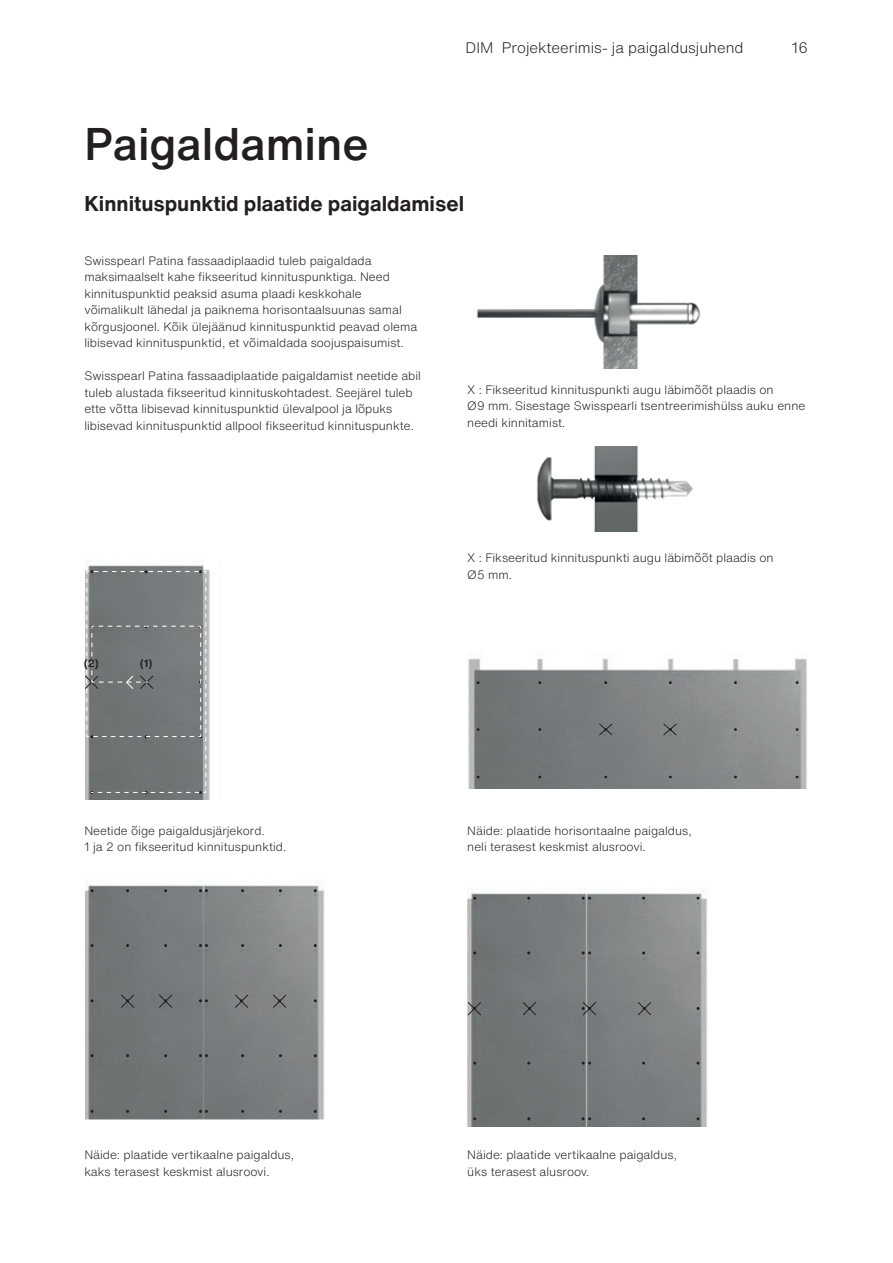
<style>
.page{position:relative;width:893px;height:1263px;background:#fff}
.page>*{position:absolute;margin:0;border:0;box-sizing:border-box;transform-origin:0 0}
.t1{font:500 45px "Helvetica Now Text";color:#231f20}
.t2{font:700 21px "Helvetica Now Text";color:#231f20}
.t3{font:300 15px "Helvetica Now Text";color:#231f20}
.t4{font:300 12px/16.5px "Helvetica Now Text";color:#231f20}
.t5{font:700 10.5px "Helvetica Now Text";color:#231f20}
</style>
<div class="page">
<img style="left:537px;top:446px;width:156px;height:85px">
<img style="left:476px;top:255px;width:225px;height:114px">
<img style="left:85px;top:559px;width:125px;height:240px">
<svg style="left:85px;top:570px;width:122px;height:224px;background:#797c7e"></svg>
<img style="left:468px;top:658px;width:340px;height:131px">
<img style="left:85px;top:880px;width:240px;height:239px">
<img style="left:86px;top:1030px;width:211px;height:15px">
<img style="left:468px;top:891px;width:240px;height:236px">
<svg style="left:598px;top:723px;width:15px;height:13px"></svg>
<svg style="left:662px;top:723px;width:15px;height:13px"></svg>
<svg style="left:522px;top:1001px;width:15px;height:15px"></svg>
<svg style="left:467px;top:1001px;width:15px;height:15px"></svg>
<svg style="left:582px;top:1001px;width:15px;height:15px"></svg>
<svg style="left:637px;top:1001px;width:15px;height:15px"></svg>
<svg style="left:199px;top:889px;width:9px;height:3px"></svg>
<svg style="left:199px;top:944px;width:9px;height:3px"></svg>
<svg style="left:199px;top:1054px;width:9px;height:3px"></svg>
<svg style="left:120px;top:994px;width:15px;height:15px"></svg>
<svg style="left:158px;top:994px;width:15px;height:15px"></svg>
<svg style="left:199px;top:999px;width:9px;height:3px"></svg>
<svg style="left:234px;top:994px;width:15px;height:15px"></svg>
<svg style="left:272px;top:994px;width:15px;height:15px"></svg>
<svg style="left:199px;top:1110px;width:9px;height:3px"></svg>
<svg style="left:582px;top:897px;width:9px;height:3px"></svg>
<svg style="left:582px;top:951px;width:9px;height:3px"></svg>
<svg style="left:582px;top:1062px;width:9px;height:2px"></svg>
<svg style="left:582px;top:1117px;width:9px;height:3px"></svg>
<p class="t3" style="left:466px;top:36px;width:279px">DIM Projekteerimis- ja paigaldusjuhend</p>
<p class="t3" style="left:792px;top:36px;width:18px">16</p>
<h1 class="t1" style="left:84px;top:110px;width:286px">Paigaldamine</h1>
<h2 class="t2" style="left:84px;top:188px;width:381px">Kinnituspunktid plaatide paigaldamisel</h2>
<p class="t4" style="left:84px;top:252px;width:334px">Swisspearl Patina fassaadiplaadid tuleb paigaldada maksimaalselt kahe fikseeritud kinnituspunktiga. Need kinnituspunktid peaksid asuma plaadi keskkohale võimalikult lähedal ja paiknema horisontaalsuunas samal kõrgusjoonel. Kõik ülejäänud kinnituspunktid peavad olema libisevad kinnituspunktid, et võimaldada soojuspaisumist.</p>
<p class="t4" style="left:84px;top:367px;width:338px">Swisspearl Patina fassaadiplaatide paigaldamist neetide abil tuleb alustada fikseeritud kinnituskohtadest. Seejärel tuleb ette võtta libisevad kinnituspunktid ülevalpool ja lõpuks libisevad kinnituspunktid allpool fikseeritud kinnituspunkte.</p>
<p class="t4" style="left:467px;top:381px;width:339px">X : Fikseeritud kinnituspunkti augu läbimõõt plaadis on<br>Ø9 mm. Sisestage Swisspearli tsentreerimishülss auku enne needi kinnitamist.</p>
<p class="t5" style="left:84px;top:655px;width:16px">(2)</p>
<p class="t5" style="left:140px;top:655px;width:14px">(1)</p>
<p class="t4" style="left:467px;top:549px;width:308px">X : Fikseeritud kinnituspunkti augu läbimõõt plaadis on<br>Ø5 mm.</p>
<p class="t4" style="left:84px;top:822px;width:203px">Neetide õige paigaldusjärjekord.<br>1 ja 2 on fikseeritud kinnituspunktid.</p>
<p class="t4" style="left:467px;top:822px;width:226px">Näide: plaatide horisontaalne paigaldus, neli terasest keskmist alusroovi.</p>
<p class="t4" style="left:84px;top:1146px;width:211px">Näide: plaatide vertikaalne paigaldus, kaks terasest keskmist alusroovi.</p>
<p class="t4" style="left:467px;top:1146px;width:211px">Näide: plaatide vertikaalne paigaldus, üks terasest alusroov.</p>
</div>
